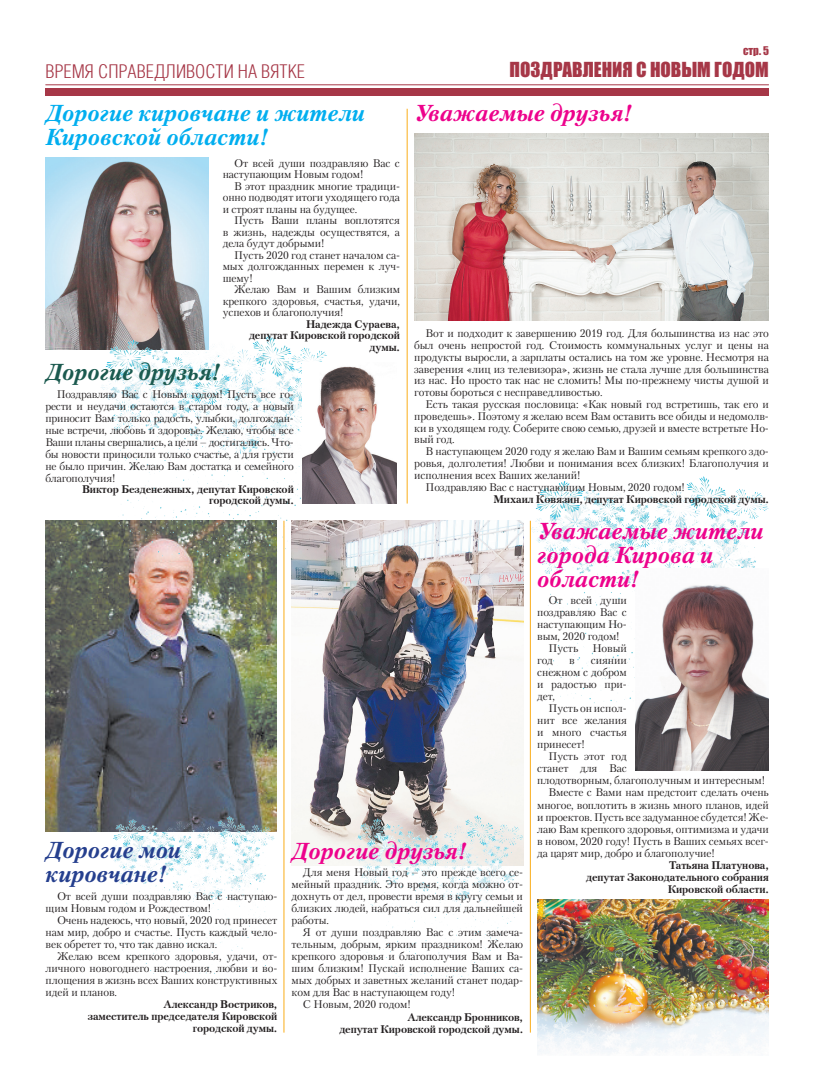
<style>
.page{position:relative;width:820px;height:1078px;background:#fff}
.page>*{position:absolute;margin:0;border:0;box-sizing:border-box;transform-origin:0 0}
.t1{font:italic 700 23px/24px "Petersburg C";color:#ed028c}
.t2{font:italic 700 23px/24px "Petersburg C";color:#00aeef}
.t3{font:italic 700 23px/24px "Petersburg C";color:#253f8e}
.t4{font:italic 700 23px "Petersburg C";color:#1b5a4f}
.t5{font:300 19px "Helios Cond";color:#a63747}
.t6{font:19px "Impact";color:#a63747}
.t7{font:11px/12px "Petersburg C";letter-spacing:-.01em;color:#231f20;text-align:justify}
.t8{font:700 11px/12px "Petersburg C";letter-spacing:-.01em;color:#231f20;text-align:right}
.t9{font:11px "Impact";color:#a63747}
</style>
<div class="page">
<img style="left:45px;top:520px;width:232px;height:311px">
<img style="left:45px;top:158px;width:163px;height:192px">
<img style="left:531px;top:476px;width:237px;height:227px">
<img style="left:100px;top:335px;width:232px;height:222px">
<img style="left:635px;top:568px;width:133px;height:202px">
<div style="left:45px;top:88px;width:723px;height:8px;background:#a63747"></div>
<hr style="left:45px;top:84px;width:723px;height:1px;background:#a63747">
<img style="left:291px;top:520px;width:232px;height:345px">
<img style="left:414px;top:133px;width:354px;height:188px">
<img style="left:537px;top:899px;width:231px;height:154px">
<hr style="left:530px;top:520px;width:1px;height:512px;background:#faad19">
<hr style="left:283px;top:520px;width:1px;height:512px;background:#faad19">
<hr style="left:407px;top:109px;width:1px;height:394px;background:#faad19">
<img style="left:302px;top:362px;width:94px;height:141px">
<img style="left:109px;top:816px;width:165px;height:157px">
<img style="left:353px;top:815px;width:170px;height:162px">
<p class="t9" style="left:742px;top:42px;width:27px">стр. 5</p>
<h2 class="t5" style="left:45px;top:61px;width:261px">ВРЕМЯ СПРАВЕДЛИВОСТИ НА ВЯТКЕ</h2>
<h2 class="t6" style="left:509px;top:55px;width:261px">ПОЗДРАВЛЕНИЯ С НОВЫМ ГОДОМ</h2>
<h1 class="t2" style="left:45px;top:101px;width:321px">Дорогие кировчане и жители<br>Кировской области!</h1>
<p class="t7" style="left:223px;top:157px;width:179px;line-height:11.5px;text-indent:11px">От всей души поздравляю Вас с наступающим Новым годом!</p>
<p class="t7" style="left:223px;top:180px;width:179px;line-height:11.5px;text-indent:11px">В этот праздник многие традици&shy;онно подводят итоги уходящего года и строят планы на будущее.</p>
<p class="t7" style="left:223px;top:214px;width:179px;line-height:11.5px;text-indent:11px">Пусть Ваши планы воплотятся в жизнь, надежды осуществятся, а дела будут добрыми!</p>
<p class="t7" style="left:223px;top:249px;width:179px;line-height:11.5px;text-indent:11px">Пусть 2020 год станет началом са&shy;мых долгожданных перемен к луч&shy;шему!</p>
<p class="t7" style="left:223px;top:283px;width:179px;line-height:11.5px;text-indent:11px">Желаю Вам и Вашим близким крепкого здоровья, счастья, удачи, успехов и благополучия!</p>
<p class="t8" style="left:249px;top:317px;width:152px;line-height:11.5px">Надежда Сураева,<br>депутат Кировской городской думы.</p>
<h1 class="t4" style="left:45px;top:357px;width:175px">Дорогие друзья!</h1>
<p class="t7" style="left:45px;top:387px;width:250px;text-indent:11px">Поздравляю Вас с Новым годом! Пусть все го&shy;рести и неудачи остаются в старом году, а новый приносит Вам только радость, улыбки, долгождан&shy;ные встречи, любовь и здоровье. Желаю, чтобы все Ваши планы свершались, а цели – достигались. Что&shy;бы новости приносили только счастье, а для грусти не было причин. Желаю Вам достатка и семейного благополучия!</p>
<p class="t8" style="left:82px;top:483px;width:213px;line-height:11px">Виктор Безденежных, депутат Кировской городской думы.</p>
<h1 class="t1" style="left:414px;top:101px;width:218px">Уважаемые друзья!</h1>
<p class="t7" style="left:414px;top:327px;width:356px;text-indent:11px">Вот и подходит к завершению 2019 год. Для большинства из нас это был очень непростой год. Стоимость коммунальных услуг и цены на продукты выросли, а зарплаты остались на том же уровне. Несмотря на заверения «лиц из телевизора», жизнь не стала лучше для большинства из нас. Но просто так нас не сломить! Мы по-прежнему чисты душой и готовы бороться с несправедливостью.</p>
<p class="t7" style="left:414px;top:398px;width:356px;text-indent:11px">Есть такая русская пословица: «Как новый год встретишь, так его и проведешь». Поэтому я желаю всем Вам оставить все обиды и недомолв&shy;ки в уходящем году. Соберите свою семью, друзей и вместе встретьте Но&shy;вый год.</p>
<p class="t7" style="left:425px;top:445px;width:344px">В наступающем 2020 году я желаю Вам и Вашим семьям крепкого здо-</p>
<p class="t7" style="left:414px;top:457px;width:356px">ровья, долголетия! Любви и понимания всех близких! Благополучия и</p>
<p class="t7" style="left:414px;top:469px;width:168px">исполнения всех Ваших желаний!</p>
<p class="t7" style="left:425px;top:480px;width:261px">Поздравляю Вас с наступающим Новым, 2020 годом!</p>
<p class="t8" style="left:493px;top:492px;width:277px">Михаил Ковязин, депутат Кировской городской думы.</p>
<h1 class="t3" style="left:46px;top:837px;width:137px">Дорогие мои кировчане!</h1>
<p class="t7" style="left:46px;top:889px;width:233px;text-indent:11px">От всей души поздравляю Вас с наступаю&shy;щим Новым годом и Рождеством!</p>
<p class="t7" style="left:46px;top:913px;width:233px;text-indent:11px">Очень надеюсь, что новый, 2020 год принесет нам мир, добро и счастье. Пусть каждый чело&shy;век обретет то, что так давно искал.</p>
<p class="t7" style="left:46px;top:949px;width:233px;text-indent:11px">Желаю всем крепкого здоровья, удачи, от&shy;личного новогоднего настроения, любви и во&shy;площения в жизнь всех Ваших конструктивных идей и планов.</p>
<p class="t8" style="left:88px;top:997px;width:191px">Александр Востриков,<br>заместитель председателя Кировской городской думы.</p>
<h1 class="t1" style="left:291px;top:837px;width:175px">Дорогие друзья!</h1>
<p class="t7" style="left:291px;top:866px;width:233px;text-indent:11px">Для меня Новый год – это прежде всего се&shy;мейный праздник. Это время, когда можно от&shy;дохнуть от дел, провести время в кругу семьи и близких людей, набраться сил для дальнейшей работы.</p>
<p class="t7" style="left:303px;top:926px;width:221px">Я от души поздравляю Вас с этим замеча-</p>
<p class="t7" style="left:291px;top:938px;width:233px">тельным, добрым, ярким праздником! Желаю</p>
<p class="t7" style="left:291px;top:950px;width:233px">крепкого здоровья и благополучия Вам и Ва-</p>
<p class="t7" style="left:291px;top:962px;width:233px">шим близким! Пускай исполнение Ваших са-</p>
<p class="t7" style="left:291px;top:974px;width:233px">мых добрых и заветных желаний станет подар-</p>
<p class="t7" style="left:291px;top:986px;width:165px">ком для Вас в наступающем году!</p>
<p class="t7" style="left:303px;top:998px;width:109px">С Новым, 2020 годом!</p>
<p class="t8" style="left:339px;top:1010px;width:185px">Александр Бронников,<br>депутат Кировской городской думы.</p>
<h1 class="t1" style="left:537px;top:518px;width:228px">Уважаемые жители города Кирова и области!</h1>
<p class="t7" style="left:548px;top:594px;width:80px">От всей души</p>
<p class="t7" style="left:537px;top:606px;width:91px">поздравляю Вас с</p>
<p class="t7" style="left:537px;top:618px;width:91px">наступающим Но-</p>
<p class="t7" style="left:537px;top:630px;width:84px">вым, 2020 годом!</p>
<p class="t7" style="left:548px;top:642px;width:31px">Пусть</p>
<p class="t7" style="left:592px;top:642px;width:36px">Новый</p>
<p class="t7" style="left:537px;top:654px;width:17px">год</p>
<p class="t7" style="left:569px;top:654px;width:7px">в</p>
<p class="t7" style="left:537px;top:654px;width:91px;text-indent:54px">сиянии снежном с добром и радостью при&shy;дет,</p>
<p class="t7" style="left:537px;top:702px;width:91px;text-indent:11px">Пусть он испол&shy;нит все желания и много счастья принесет!</p>
<p class="t7" style="left:548px;top:750px;width:80px">Пусть этот год</p>
<p class="t7" style="left:537px;top:762px;width:91px">станет для Вас</p>
<p class="t7" style="left:537px;top:774px;width:229px">плодотворным, благополучным и интересным!</p>
<p class="t7" style="left:548px;top:786px;width:222px">Вместе с Вами нам предстоит сделать очень</p>
<p class="t7" style="left:537px;top:798px;width:233px">многое, воплотить в жизнь много планов, идей</p>
<p class="t7" style="left:537px;top:810px;width:233px">и проектов. Пусть все задуманное сбудется! Же-</p>
<p class="t7" style="left:537px;top:822px;width:233px">лаю Вам крепкого здоровья, оптимизма и удачи</p>
<p class="t7" style="left:537px;top:834px;width:233px">в новом, 2020 году! Пусть в Ваших семьях всег-</p>
<p class="t7" style="left:537px;top:846px;width:179px">да царят мир, добро и благополучие!</p>
<p class="t8" style="left:586px;top:858px;width:184px">Татьяна Платунова,<br>депутат Законодательного собрания<br>Кировской области.</p>
</div>
